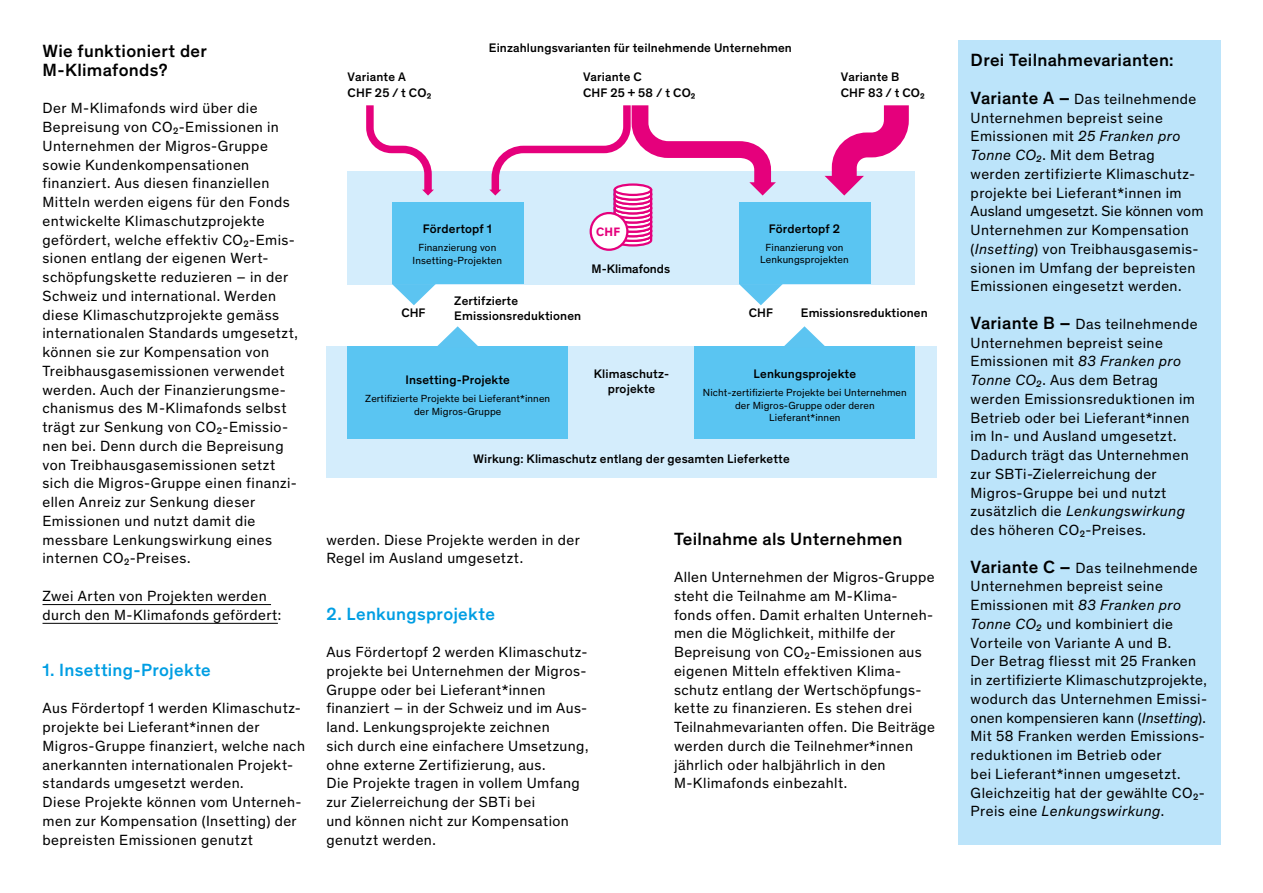
<style>
.page{position:relative;width:1263px;height:893px;background:#fff}
.page>*{position:absolute;margin:0;border:0;box-sizing:border-box;transform-origin:0 0}
.t1{font:500 18px/18.8px "Theinhardt";letter-spacing:.015em;color:#000}
.t2{font:500 18px "Theinhardt";letter-spacing:.015em;color:#009ee3}
.t3{font:15px/18.8px "Theinhardt";letter-spacing:.03em;color:#000}
.t4{font:500 12.6px/15.1px "Theinhardt";letter-spacing:.01em;color:#000}
.t5{font:700 12.45px "Theinhardt";color:#e5007c}
.t6{font:10.5px/12.6px "Theinhardt";letter-spacing:.01em;color:#000;text-align:center}
.s1{font-weight:500;font-size:18px}
.s2{font-style:italic}
</style>
<div class="page">
<hr style="left:43px;top:604px;width:228px;height:1px;background:#000">
<hr style="left:43px;top:623px;width:235px;height:1px;background:#000">
<div style="left:348px;top:171px;width:567px;height:113px;background:#d4edfc"></div>
<div style="left:326px;top:346px;width:610px;height:132px;background:#d4edfc"></div>
<div style="left:392px;top:203px;width:131px;height:81px;background:#5ac5f2"></div>
<div style="left:739px;top:203px;width:132px;height:81px;background:#5ac5f2"></div>
<div style="left:348px;top:346px;width:220px;height:93px;background:#5ac5f2"></div>
<div style="left:694px;top:346px;width:221px;height:93px;background:#5ac5f2"></div>
<svg style="left:392px;top:284px;width:44px;height:21px"></svg>
<svg style="left:739px;top:284px;width:44px;height:21px"></svg>
<div style="left:590px;top:212px;width:38px;height:39px;border:2px solid #e5007c;border-radius:50%"></div>
<svg style="left:488px;top:105px;width:291px;height:143px"></svg>
<svg style="left:819px;top:105px;width:90px;height:98px"></svg>
<svg style="left:366px;top:105px;width:68px;height:91px"></svg>
<svg style="left:437px;top:326px;width:41px;height:20px"></svg>
<svg style="left:784px;top:326px;width:41px;height:20px"></svg>
<div style="left:958px;top:40px;width:262px;height:805px;background:#bce4fa"></div>
<p class="t1" style="left:43px;top:40px;width:166px">Wie funktioniert der<br>M-Klimafonds?</p>
<p class="t3" style="left:43px;top:98px;width:257px">Der M-Klimafonds wird über die Bepreisung von CO2-Emissionen in Unternehmen der Migros-Gruppe sowie Kundenkompensationen finanziert. Aus diesen finanziellen Mitteln werden eigens für den Fonds entwickelte Klimaschutzprojekte gefördert, welche effektiv CO2-Emis&shy;sionen entlang der eigenen Wert&shy;schöpfungskette reduzieren – in der Schweiz und international. Werden diese Klimaschutzprojekte gemäss internationalen Standards umgesetzt, können sie zur Kompensation von Treibhausgasemissionen verwendet werden. Auch der Finanzierungsme&shy;chanismus des M-Klimafonds selbst trägt zur Senkung von CO2-Emissio&shy;nen bei. Denn durch die Bepreisung von Treibhausgasemissionen setzt sich die Migros-Gruppe einen finanzi&shy;ellen Anreiz zur Senkung dieser Emissionen und nutzt damit die messbare Lenkungswirkung eines internen CO2-Preises.</p>
<p class="t3" style="left:43px;top:586px;width:240px">Zwei Arten von Projekten werden durch den M-Klimafonds gefördert:</p>
<p class="t2" style="left:43px;top:656px;width:170px">1. Insetting-Projekte</p>
<p class="t3" style="left:43px;top:698px;width:264px">Aus Fördertopf 1 werden Klimaschutz&shy;projekte bei Lieferant*innen der Migros-Gruppe finanziert, welche nach anerkannten internationalen Projekt&shy;standards umgesetzt werden.<br>Diese Projekte können vom Unterneh&shy;men zur Kompensation (Insetting) der bepreisten Emissionen genutzt</p>
<p class="t4" style="left:348px;top:69px;width:85px">Variante A<br>CHF 25 / t CO₂</p>
<p class="t4" style="left:489px;top:39px;width:305px">Einzahlungsvarianten für teilnehmende Unternehmen</p>
<p class="t4" style="left:583px;top:69px;width:114px">Variante C<br>CHF 25 + 58 / t CO₂</p>
<p class="t4" style="left:841px;top:69px;width:86px">Variante B<br>CHF 83 / t CO₂</p>
<p class="t4" style="left:423px;top:221px;width:71px">Fördertopf 1</p>
<p class="t6" style="left:413px;top:241px;width:91px">Finanzierung von<br>Insetting-Projekten</p>
<p class="t5" style="left:596px;top:223px;width:26px">CHF</p>
<p class="t4" style="left:591px;top:260px;width:80px">M-Klimafonds</p>
<p class="t4" style="left:769px;top:220px;width:73px">Fördertopf 2</p>
<p class="t6" style="left:760px;top:240px;width:90px">Finanzierung von<br>Lenkungsprojekten</p>
<p class="t4" style="left:454px;top:293px;width:128px">Zertifzierte<br>Emissionsreduktionen</p>
<p class="t4" style="left:401px;top:305px;width:26px">CHF</p>
<p class="t4" style="left:749px;top:305px;width:26px">CHF</p>
<p class="t4" style="left:801px;top:305px;width:128px">Emissionsreduktionen</p>
<p class="t4" style="left:405px;top:372px;width:106px">Insetting-Projekte</p>
<p class="t6" style="left:365px;top:392px;width:186px">Zerti zierte Projekte bei Lieferant*innen der Migros-Gruppe</p>
<p class="t4" style="left:594px;top:365px;width:77px;text-align:center">Klimaschutz&shy;projekte</p>
<p class="t4" style="left:754px;top:365px;width:104px">Lenkungsprojekte</p>
<p class="t6" style="left:703px;top:386px;width:205px">Nicht-zerti zierte Projekte bei Unternehmen der Migros-Gruppe oder deren<br>Lieferant*innen</p>
<p class="t4" style="left:473px;top:450px;width:318px">Wirkung: Klimaschutz entlang der gesamten Lieferkette</p>
<p class="t3" style="left:326px;top:529px;width:255px">werden. Diese Projekte werden in der<br>Regel im Ausland umgesetzt.</p>
<p class="t2" style="left:326px;top:600px;width:170px">2. Lenkungsprojekte</p>
<p class="t3" style="left:326px;top:642px;width:264px">Aus Fördertopf 2 werden Klimaschutz&shy;projekte bei Unternehmen der Migros-Gruppe oder bei Lieferant*innen finanziert – in der Schweiz und im Aus&shy;land. Lenkungsprojekte zeichnen<br>sich durch eine einfachere Umsetzung, ohne externe Zertifizierung, aus.<br>Die Projekte tragen in vollem Umfang zur Zielerreichung der SBTi bei<br>und können nicht zur Kompensation genutzt werden.</p>
<p class="t1" style="left:674px;top:528px;width:230px">Teilnahme als Unternehmen</p>
<p class="t3" style="left:674px;top:567px;width:263px">Allen Unternehmen der Migros-Gruppe steht die Teilnahme am M-Klima&shy;fonds offen. Damit erhalten Unterneh&shy;men die Möglichkeit, mithilfe der Bepreisung von CO2-Emissionen aus eigenen Mitteln effektiven Klima&shy;schutz entlang der Wertschöpfungs&shy;kette zu finanzieren. Es stehen drei Teilnahmevarianten offen. Die Beiträge werden durch die Teilnehmer*innen jährlich oder halbjährlich in den M-Klimafonds einbezahlt.</p>
<p class="t1" style="left:971px;top:50px;width:205px">Drei Teilnahmevarianten:</p>
<p class="t3" style="left:971px;top:89px;width:234px"><span class="s1">Variante A –</span> Das teilnehmende<br>Unternehmen bepreist seine<br>Emissionen mit <span class="s2">25 Franken pro<br>Tonne CO2</span>. Mit dem Betrag werden zertifizierte Klimaschutz&shy;projekte bei Lieferant*innen im<br>Ausland umgesetzt. Sie können vom<br>Unternehmen zur Kompensation (<span class="s2">Insetting</span>) von Treibhausgasemis&shy;sionen im Umfang der bepreisten<br>Emissionen eingesetzt werden.</p>
<p class="t3" style="left:971px;top:314px;width:228px"><span class="s1">Variante B –</span> Das teilnehmende<br>Unternehmen bepreist seine<br>Emissionen mit <span class="s2">83 Franken pro<br>Tonne CO2</span>. Aus dem Betrag werden Emissionsreduktionen im<br>Betrieb oder bei Lieferant*innen im In- und Ausland umgesetzt.<br>Dadurch trägt das Unternehmen zur SBTi-Zielerreichung der<br>Migros-Gruppe bei und nutzt zusätzlich die <span class="s2">Lenkungswirkung </span>des höheren CO2-Preises.</p>
<p class="t3" style="left:971px;top:558px;width:238px"><span class="s1">Variante C –</span> Das teilnehmende<br>Unternehmen bepreist seine<br>Emissionen mit <span class="s2">83 Franken pro<br>Tonne CO2</span> und kombiniert die<br>Vorteile von Variante A und B.<br>Der Betrag fliesst mit 25 Franken in zertifizierte Klimaschutzprojekte, wodurch das Unternehmen Emissi&shy;onen kompensieren kann (<span class="s2">Insetting</span>).<br>Mit 58 Franken werden Emissions&shy;reduktionen im Betrieb oder<br>bei Lieferant*innen umgesetzt.<br>Gleichzeitig hat der gewählte CO2-<br>Preis eine <span class="s2">Lenkungswirkung</span>.</p>
</div>
